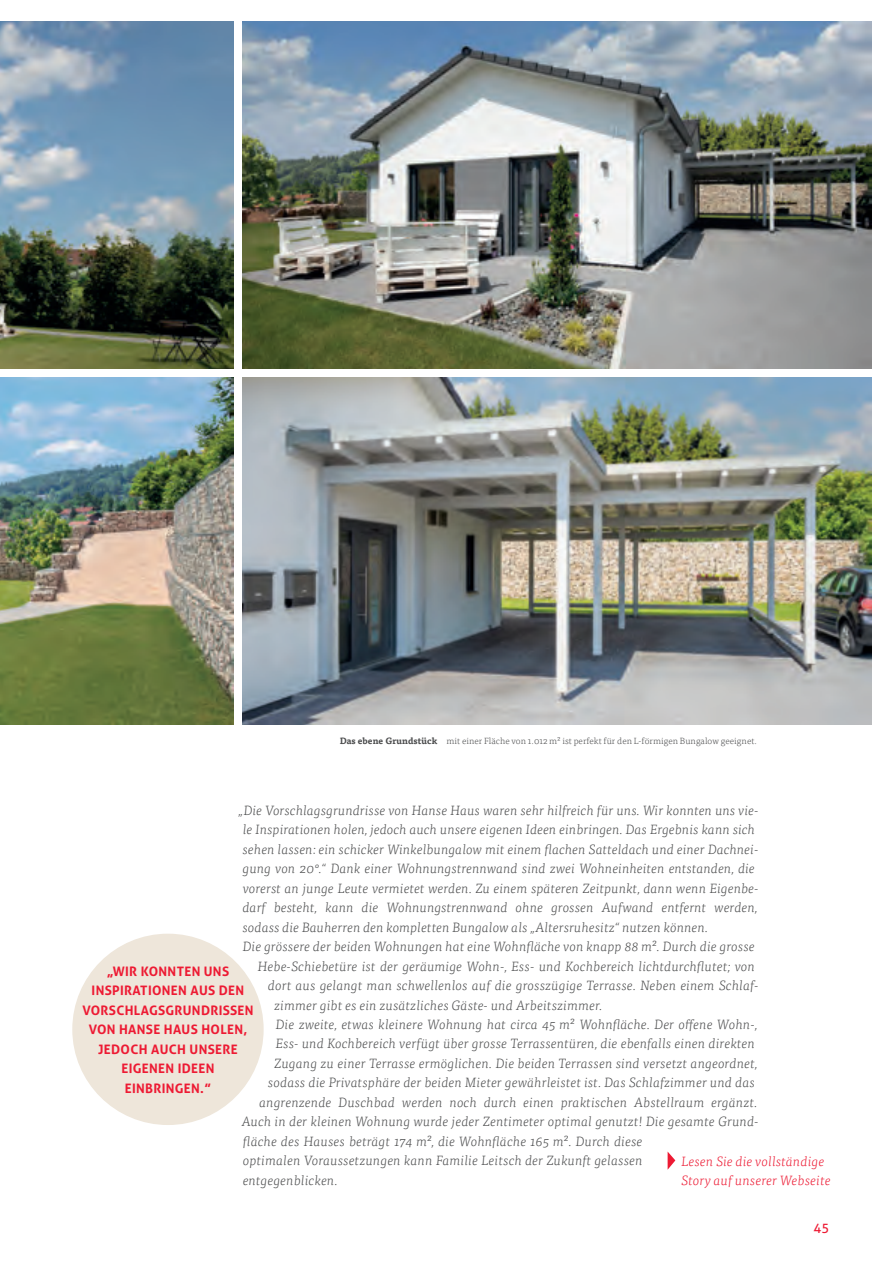
<style>
.page{position:relative;width:893px;height:1263px;background:#fff}
.page>*{position:absolute;margin:0;border:0;box-sizing:border-box;transform-origin:0 0}
.t1{font:italic 300 13.5px "Tisa Pro";letter-spacing:.01em;color:#4b4c4d}
.t2{font:italic 300 13.5px/19.5px "Tisa Pro";letter-spacing:.015em;color:#ed1a33}
.t3{font:700 13.05px/19.5px "Aller";letter-spacing:.025em;color:#ed1a33;text-align:center}
.t4{font:13.05px "Aller";color:#ed1a33}
.t5{font:300 9px "Tisa Pro";letter-spacing:.005em;color:#4b4c4d}
.s1{font-weight:700}
</style>
<div class="page">
<img style="left:0;top:21px;width:234px;height:348px">
<img style="left:0;top:377px;width:234px;height:347px">
<img style="left:242px;top:377px;width:630px;height:347px">
<img style="left:242px;top:21px;width:630px;height:348px">
<div style="left:72px;top:934px;width:192px;height:191px;background:#eee6da;border-radius:50%"></div>
<svg style="left:668px;top:1152px;width:7px;height:17px"></svg>
<p class="t5" style="left:340px;top:734px;width:419px"><span class="s1">Das ebene Grundstück</span> mit einer Fläche von 1.012 m² ist perfekt für den L-förmigen Bungalow geeignet.</p>
<p class="t1" style="left:239px;top:800px;width:521px">„Die Vorschlagsgrundrisse von Hanse Haus waren sehr hilfreich für uns. Wir konnten uns vie-</p>
<p class="t1" style="left:243px;top:820px;width:514px">le Inspirationen holen, jedoch auch unsere eigenen Ideen einbringen. Das Ergebnis kann sich</p>
<p class="t1" style="left:243px;top:839px;width:517px">sehen lassen: ein schicker Winkelbungalow mit einem flachen Satteldach und einer Dachnei-</p>
<p class="t1" style="left:243px;top:859px;width:514px">gung von 20°.“ Dank einer Wohnungstrennwand sind zwei Wohneinheiten entstanden, die</p>
<p class="t1" style="left:243px;top:878px;width:517px">vorerst an junge Leute vermietet werden. Zu einem späteren Zeitpunkt, dann wenn Eigenbe-</p>
<p class="t1" style="left:243px;top:898px;width:516px">darf besteht, kann die Wohnungstrennwand ohne grossen Aufwand entfernt werden,</p>
<p class="t1" style="left:243px;top:917px;width:467px">sodass die Bauherren den kompletten Bungalow als „Altersruhesitz“ nutzen können.</p>
<p class="t1" style="left:243px;top:937px;width:514px">Die grössere der beiden Wohnungen hat eine Wohnfläche von knapp 88 m². Durch die grosse</p>
<p class="t1" style="left:258px;top:956px;width:499px">Hebe-Schiebetüre ist der geräumige Wohn-, Ess- und Kochbereich lichtdurchflutet; von</p>
<p class="t1" style="left:268px;top:976px;width:492px">dort aus gelangt man schwellenlos auf die grosszügige Terrasse. Neben einem Schlaf-</p>
<p class="t1" style="left:275px;top:995px;width:329px">zimmer gibt es ein zusätzliches Gäste- und Arbeitszimmer.</p>
<p class="t1" style="left:276px;top:1015px;width:483px">Die zweite, etwas kleinere Wohnung hat circa 45 m² Wohnfläche. Der offene Wohn-,</p>
<p class="t1" style="left:276px;top:1034px;width:481px">Ess- und Kochbereich verfügt über grosse Terrassentüren, die ebenfalls einen direkten</p>
<p class="t1" style="left:274px;top:1054px;width:485px">Zugang zu einer Terrasse ermöglichen. Die beiden Terrassen sind versetzt angeordnet,</p>
<p class="t1" style="left:268px;top:1073px;width:488px">sodass die Privatsphäre der beiden Mieter gewährleistet ist. Das Schlafzimmer und das</p>
<p class="t1" style="left:260px;top:1093px;width:500px">angrenzende Duschbad werden noch durch einen praktischen Abstellraum ergänzt.</p>
<p class="t1" style="left:242px;top:1112px;width:518px">Auch in der kleinen Wohnung wurde jeder Zentimeter optimal genutzt! Die gesamte Grund-</p>
<p class="t1" style="left:243px;top:1132px;width:401px">fläche des Hauses beträgt 174 m², die Wohnfläche 165 m². Durch diese</p>
<p class="t1" style="left:243px;top:1151px;width:401px">optimalen Voraussetzungen kann Familie Leitsch der Zukunft gelassen</p>
<p class="t1" style="left:243px;top:1171px;width:96px">entgegenblicken.</p>
<p class="t3" style="left:82px;top:961px;width:173px">„WIR KONNTEN UNS<br>INSPIRATIONEN AUS DEN<br>VORSCHLAGSGRUNDRISSEN<br>VON HANSE HAUS HOLEN,<br>JEDOCH AUCH UNSERE<br>EIGENEN IDEEN<br>EINBRINGEN.”</p>
<p class="t2" style="left:681px;top:1150px;width:151px">Lesen Sie die vollständige<br>Story auf unserer Webseite</p>
<p class="t4" style="left:813px;top:1221px;width:17px">45</p>
</div>
